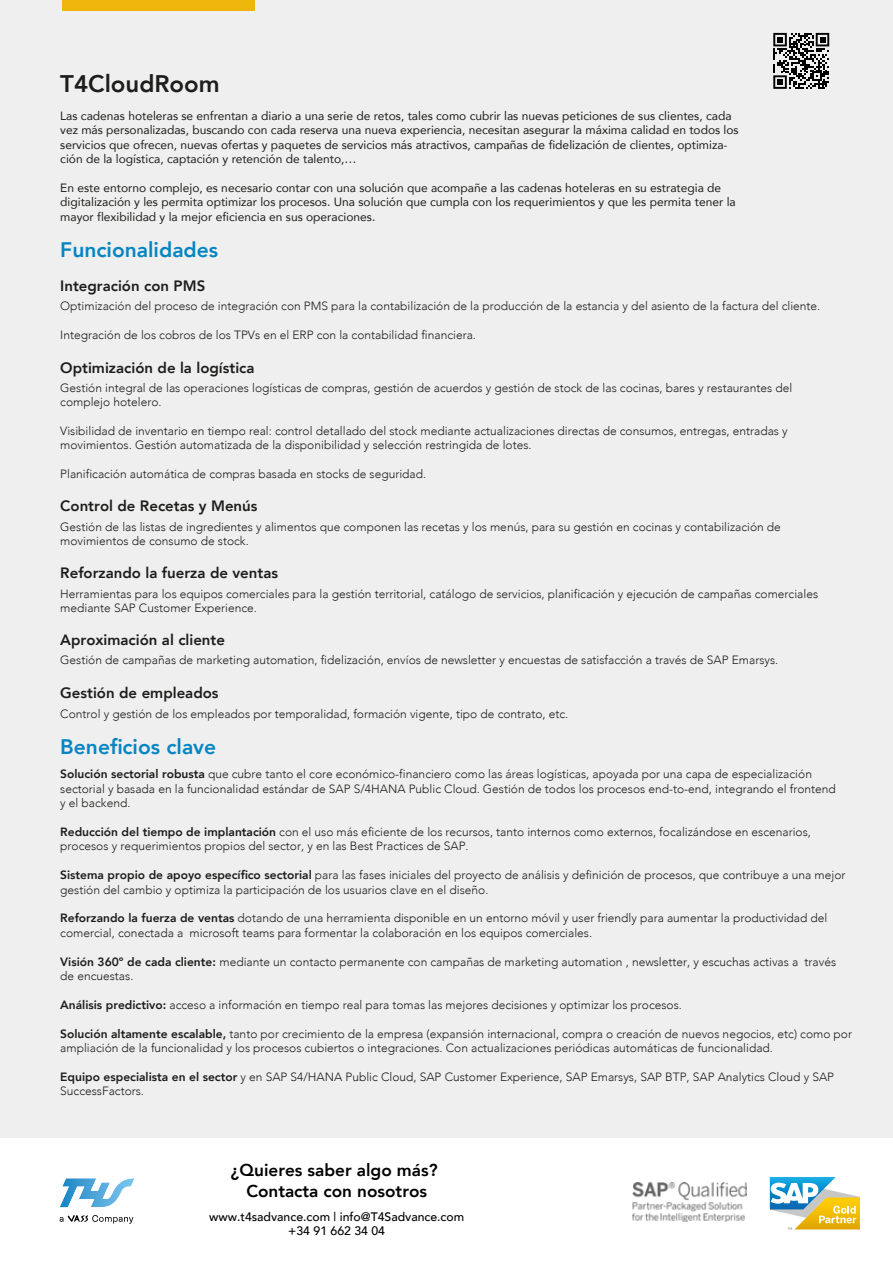
<style>
.page{position:relative;width:893px;height:1263px;background:#fff}
.page>*{position:absolute;margin:0;border:0;box-sizing:border-box;transform-origin:0 0}
.t1{font:800 24px "Avenir";color:#1d1e1c}
.t2{font:800 21px "Avenir";color:#0685c3}
.t3{font:800 17.1px/20.5px "Avenir";color:#000;text-align:center}
.t4{font:800 15px "Avenir";color:#1d1e1c}
.t5{font:500 12.3px/14.7px "Avenir";color:#000;text-align:center}
.t6{font:300 12px/14.4px "Avenir";color:#1d1e1c}
.t7{font:12px/14.4px "Avenir";color:#1d1d1b}
.t8{font:300 12px/14.4px "Avenir";color:#1d1d1b}
.s1{font-weight:800}
</style>
<div class="page">
<div style="left:0;top:0;width:893px;height:1138px;background:#efefef"></div>
<div style="left:62px;top:0;width:192px;height:11px;background:#efb70d"></div>
<svg style="left:60px;top:1178px;width:75px;height:29px"></svg>
<svg style="left:60px;top:1215px;width:73px;height:9px"></svg>
<img style="left:632px;top:1183px;width:115px;height:38px">
<svg style="left:770px;top:1177px;width:90px;height:53px"></svg>
<svg style="left:773px;top:33px;width:56px;height:56px"></svg>
<h1 class="t1" style="left:60px;top:73px;width:161px">T4CloudRoom</h1>
<p class="t7" style="left:60px;top:110px;width:680px">Las cadenas hoteleras se enfrentan a diario a una serie de retos, tales como cubrir las nuevas peticiones de sus clientes, cada vez más personalizadas, buscando con cada reserva una nueva experiencia, necesitan asegurar la máxima calidad en todos los servicios que ofrecen, nuevas ofertas y paquetes de servicios más atractivos, campañas de fidelización de clientes, optimiza&shy;ción de la logística, captación y retención de talento,…</p>
<p class="t7" style="left:60px;top:182px;width:677px">En este entorno complejo, es necesario contar con una solución que acompañe a las cadenas hoteleras en su estrategia de digitalización y les permita optimizar los procesos. Una solución que cumpla con los requerimientos y que les permita tener la mayor flexibilidad y la mejor eficiencia en sus operaciones.</p>
<h2 class="t2" style="left:60px;top:241px;width:159px">Funcionalidades</h2>
<p class="t4" style="left:60px;top:279px;width:146px">Integración con PMS</p>
<p class="t6" style="left:60px;top:300px;width:762px">Optimización del proceso de integración con PMS para la contabilización de la producción de la estancia y del asiento de la factura del cliente.</p>
<p class="t6" style="left:60px;top:328px;width:417px">Integración de los cobros de los TPVs en el ERP con la contabilidad financiera.</p>
<p class="t4" style="left:60px;top:361px;width:196px">Optimización de la logística</p>
<p class="t6" style="left:60px;top:381px;width:733px">Gestión integral de las operaciones logísticas de compras, gestión de acuerdos y gestión de stock de las cocinas, bares y restaurantes del complejo hotelero.</p>
<p class="t6" style="left:60px;top:425px;width:729px">Visibilidad de inventario en tiempo real: control detallado del stock mediante actualizaciones directas de consumos, entregas, entradas y movimientos. Gestión automatizada de la disponibilidad y selección restringida de lotes.</p>
<p class="t6" style="left:60px;top:468px;width:367px">Planificación automática de compras basada en stocks de seguridad.</p>
<p class="t4" style="left:60px;top:500px;width:199px">Control de Recetas y Menús</p>
<p class="t6" style="left:60px;top:520px;width:722px">Gestión de las listas de ingredientes y alimentos que componen las recetas y los menús, para su gestión en cocinas y contabilización de movimientos de consumo de stock.</p>
<p class="t4" style="left:60px;top:566px;width:219px">Reforzando la fuerza de ventas</p>
<p class="t6" style="left:60px;top:587px;width:759px">Herramientas para los equipos comerciales para la gestión territorial, catálogo de servicios, planificación y ejecución de campañas comerciales mediante SAP Customer Experience.</p>
<p class="t4" style="left:60px;top:633px;width:166px">Aproximación al cliente</p>
<p class="t6" style="left:60px;top:654px;width:719px">Gestión de campañas de marketing automation, fidelización, envíos de newsletter y encuestas de satisfacción a través de SAP Emarsys .</p>
<p class="t4" style="left:60px;top:687px;width:160px">Gestión de empleados</p>
<p class="t6" style="left:60px;top:707px;width:510px">Control y gestión de los empleados por temporalidad, formación vigente, tipo de contrato, etc.</p>
<h2 class="t2" style="left:60px;top:730px;width:157px">Beneficios clave</h2>
<p class="t8" style="left:60px;top:768px;width:777px"><span class="s1">Solución sectorial robusta</span> que cubre tanto el core económico-financiero como las áreas logísticas, apoyada por una capa de especialización sectorial y basada en la funcionalidad estándar de SAP S/4HANA Public Cloud. Gestión de todos los procesos end-to-end, integrando el frontend y el backend.</p>
<p class="t6" style="left:60px;top:826px;width:752px"><span class="s1">Reducción del tiempo de implantación</span> con el uso más eficiente de los recursos, tanto internos como externos, focalizándose en escenarios, procesos y requerimientos propios del sector, y en las Best Practices de SAP.</p>
<p class="t6" style="left:60px;top:869px;width:787px"><span class="s1">Sistema propio de apoyo específico sectorial</span> para las fases iniciales del proyecto de análisis y definición de procesos, que contribuye a una mejor gestión del cambio y optimiza la participación de los usuarios clave en el diseño.</p>
<p class="t6" style="left:60px;top:912px;width:769px"><span class="s1">Reforzando la fuerza de ventas</span> dotando de una herramienta disponible en un entorno móvil y user friendly para aumentar la productividad del comercial, conectada a microsoft teams para formentar la colaboración en los equipos comerciales.</p>
<p class="t6" style="left:60px;top:955px;width:777px"><span class="s1">Visión 360º de cada cliente:</span> mediante un contacto permanente con campañas de marketing automation , newsletter, y escuchas activas a través de encuestas.</p>
<p class="t6" style="left:60px;top:998px;width:623px"><span class="s1">Análisis predictivo:</span> acceso a información en tiempo real para tomas las mejores decisiones y optimizar los procesos.</p>
<p class="t6" style="left:60px;top:1027px;width:793px"><span class="s1">Solución altamente escalable,</span> tanto por crecimiento de la empresa (expansión internacional, compra o creación de nuevos negocios, etc) como por ampliación de la funcionalidad y los procesos cubiertos o integraciones. Con actualizaciones periódicas automáticas de funcionalidad.</p>
<p class="t6" style="left:60px;top:1070px;width:775px"><span class="s1">Equipo especialista en el sector</span> y en SAP S4/HANA Public Cloud, SAP Customer Experience, SAP Emarsys, SAP BTP, SAP Analytics Cloud y SAP<br>SuccessFactors.</p>
<h3 class="t3" style="left:231px;top:1161px;width:208px">¿Quieres saber algo más?<br>Contacta con nosotros</h3>
<p class="t5" style="left:209px;top:1210px;width:257px">www.t4sadvance.com | info@T4Sadvance.com +34 91 662 34 04</p>
</div>
